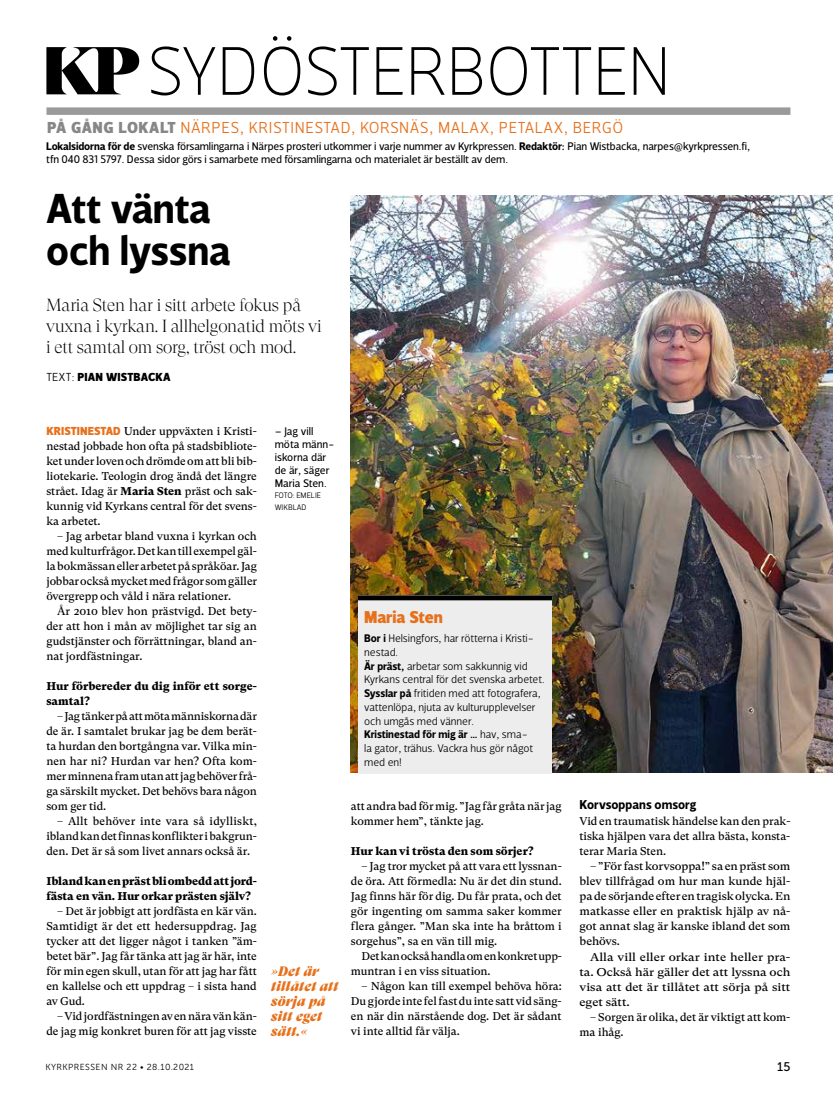
<style>
.page{position:relative;width:833px;height:1099px;background:#fff}
.page>*{position:absolute;margin:0;border:0;box-sizing:border-box;transform-origin:0 0}
.t1{font:100 70px "Velino Sans";letter-spacing:-.01em;color:#000}
.t2{font:700 42.5px/41.2px "Velino Sans";letter-spacing:-.005em;color:#000}
.t3{font:300 17.5px/21.2px "GT Super Display";letter-spacing:-.01em;color:#000}
.t4{font:900 17.5px "Velino Sans";color:#e6711c}
.t5{font:300 16.25px "Velino Sans";letter-spacing:.035em;color:#e6711c}
.t6{font:italic 13.75px/15px "GT Super Display Super";letter-spacing:.005em;color:#e6711c}
.t7{font:700 13.12px "Velino Sans";color:#000}
.t8{font:12.5px "Museo Sans 500";color:#000}
.t9{font:900 11.88px "Velino Sans";letter-spacing:.01em;color:#000}
.t10{font:11.25px/15px "GT Super Text";letter-spacing:-.005em;color:#000;text-align:justify}
.t11{font:11.25px/13.1px "Velino Sans";letter-spacing:-.01em;color:#000}
.t12{font:300 11.25px/13.8px "Velino Sans";letter-spacing:-.005em;color:#000}
.t13{font:11.25px/15px "GT Super Text";letter-spacing:-.005em;color:#000;text-align:justify;scale:1.04 1}
.t14{font:900 11.25px/15px "GT Super Text";letter-spacing:-.01em;color:#000}
.t15{font:11.25px/15px "GT Super Text";letter-spacing:-.005em;color:#000;text-align:justify;scale:1.1 1}
.t16{font:8.75px "Museo Sans 300";letter-spacing:.05em;color:#000}
.t17{font:300 8.12px/11.2px "Velino Sans";letter-spacing:.005em;color:#000}
.s1{font-weight:900;color:#878787}
.s2{font-weight:700}
.s3{font-weight:300}
.s4{font-family:"Velino Sans";font-weight:900;font-size:11.88px;color:#e6711c}
.s5{font-weight:900}
</style>
<div class="page">
<div style="left:46px;top:107px;width:744px;height:8px;background:#9a9a9a"></div>
<svg style="left:46px;top:47px;width:93px;height:47px"></svg>
<img style="left:351px;top:195px;width:482px;height:577px">
<div style="left:358px;top:595px;width:194px;height:178px;background:#ededed"></div>
<div style="left:358px;top:595px;width:194px;height:5px;background:#000"></div>
<h1 class="t1" style="left:146px;top:30px;width:526px">SYDÖSTERBOTTEN</h1>
<h3 class="t5" style="left:47px;top:118px;width:578px"><span class="s1">PÅ GÅNG LOKALT</span> NÄRPES, KRISTINESTAD, KORSNÄS, MALAX, PETALAX, BERGÖ</h3>
<p class="t11" style="left:46px;top:140px;width:705px"><span class="s2">Lokalsidorna för de</span> svenska församlingarna i Närpes prosteri utkommer i varje nummer av Kyrkpressen. <span class="s2">Redaktör:</span> Pian Wistbacka, narpes@kyrkpressen.fi, tfn 040 831 5797. Dessa sidor görs i samarbete med församlingarna och materialet är beställt av dem.</p>
<h2 class="t2" style="left:46px;top:189px;width:186px">Att vänta och lyssna</h2>
<h3 class="t3" style="left:46px;top:295px;width:277px">Maria Sten har i sitt arbete fokus på vuxna i kyrkan. I allhelgonatid möts vi i ett samtal om sorg, tröst och mod.</h3>
<p class="t9" style="left:46px;top:369px;width:126px"><span class="s3">TEXT:</span> PIAN WISTBACKA</p>
<p class="t10" style="left:46px;top:424px;width:212px"><span class="s4">KRISTINESTAD</span> Under uppväxten i Kristi&shy;nestad jobbade hon ofta på stadsbibliote&shy;ket under loven och drömde om att bli bib&shy;liotekarie. Teologin drog ändå det längre strået. Idag är <span class="s5">Maria Sten</span> präst och sak&shy;kunnig vid Kyrkans central för det svens&shy;ka arbetet.</p>
<p class="t10" style="left:46px;top:529px;width:212px;text-indent:11px">– Jag arbetar bland vuxna i kyrkan och med kulturfrågor. Det kan till exempel gäl&shy;la bokmässan eller arbetet på språköar. Jag jobbar också mycket med frågor som gäller övergrepp och våld i nära relationer.</p>
<p class="t10" style="left:46px;top:604px;width:212px;text-indent:11px">År 2010 blev hon prästvigd. Det bety&shy;der att hon i mån av möjlighet tar sig an gudstjänster och förrättningar, bland an&shy;nat jordfästningar.</p>
<p class="t14" style="left:46px;top:679px;width:212px">Hur förbereder du dig inför ett sorge&shy;samtal?</p>
<p class="t10" style="left:46px;top:709px;width:212px;text-indent:11px">– Jag tänker på att möta människorna där de är. I samtalet brukar jag be dem berät&shy;ta hurdan den bortgångna var. Vilka min&shy;nen har ni? Hurdan var hen? Ofta kom&shy;mer minnena fram utan att jag behöver frå&shy;ga särskilt mycket. Det behövs bara någon som ger tid.</p>
<p class="t10" style="left:46px;top:814px;width:212px;text-indent:11px">– Allt behöver inte vara så idylliskt, ibland kan det finnas konflikter i bakgrun&shy;den. Det är så som livet annars också är.</p>
<p class="t14" style="left:46px;top:874px;width:212px">Ibland kan en präst bli ombedd att jord&shy;fästa en vän. Hur orkar prästen själv?</p>
<p class="t10" style="left:46px;top:904px;width:212px;text-indent:11px">– Det är jobbigt att jordfästa en kär vän.<br>Samtidigt är det ett hedersuppdrag. Jag tycker att det ligger något i tanken ”äm&shy;betet bär”. Jag får tänka att jag är här, inte för min egen skull, utan för att jag har fått en kallelse och ett uppdrag – i sista hand av Gud.</p>
<p class="t10" style="left:46px;top:1009px;width:212px;text-align:right">– Vid jordfästningen av en nära vän kän&shy;de jag mig konkret buren för att jag visste</p>
<p class="t11" style="left:275px;top:424px;width:61px">– Jag vill möta männ&shy;iskorna där de är, säger<br>Maria Sten.</p>
<p class="t17" style="left:275px;top:490px;width:48px">FOTO: EMELIE<br>WIKBLAD</p>
<h3 class="t4" style="left:364px;top:606px;width:80px">Maria Sten</h3>
<p class="t12" style="left:364px;top:631px;width:182px"><span class="s2">Bor i</span> Helsingfors, har rötterna i Kristi&shy;nestad.<br><span class="s2">Är präst,</span> arbetar som sakkunnig vid<br>Kyrkans central för det svenska arbetet.<br><span class="s2">Sysslar på</span> fritiden med att fotografera, vattenlöpa, njuta av kulturupplevelser och umgås med vänner.<br><span class="s2">Kristinestad för mig är …</span> hav, sma-<br>la gator, trähus. Vackra hus gör något med en!</p>
<p class="t6" style="left:271px;top:963px;width:69px">»Det är tillåtet att sörja på sitt eget sätt.«</p>
<p class="t10" style="left:351px;top:799px;width:212px">att andra bad för mig. ”Jag får gråta när jag kommer hem”, tänkte jag.</p>
<p class="t14" style="left:351px;top:844px;width:184px">Hur kan vi trösta den som sörjer?</p>
<p class="t10" style="left:351px;top:859px;width:212px;text-indent:11px">– Jag tror mycket på att vara ett lyssnan&shy;de öra. Att förmedla: Nu är det din stund.<br>Jag finns här för dig. Du får prata, och det gör ingenting om samma saker kommer flera gånger. ”Man ska inte ha bråttom i sorgehus”, sa en vän till mig.</p>
<p class="t10" style="left:351px;top:949px;width:212px;text-indent:11px">Det kan också handla om en konkret upp&shy;muntran i en viss situation.</p>
<p class="t10" style="left:351px;top:979px;width:212px;text-indent:11px">– Någon kan till exempel behöva höra:<br>Du gjorde inte fel fast du inte satt vid säng&shy;en när din närstående dog. Det är sådant vi inte alltid får välja.</p>
<p class="t7" style="left:579px;top:796px;width:118px">Korvsoppans omsorg</p>
<p class="t10" style="left:579px;top:814px;width:212px">Vid en traumatisk händelse kan den prak&shy;tiska hjälpen vara det allra bästa, konsta&shy;terar Maria Sten.</p>
<p class="t13" style="left:579px;top:859px;width:204px;text-indent:11px">– ”För fast korvsoppa!” sa en präst som blev tillfrågad om hur man kunde hjäl&shy;pa de sörjande efter en tragisk olycka. En matkasse eller en praktisk hjälp av nå&shy;got annat slag är kanske ibland det som behövs.</p>
<p class="t15" style="left:579px;top:949px;width:193px;text-indent:11px">Alla vill eller orkar inte heller pra&shy;ta. Också här gäller det att lyssna och visa att det är tillåtet att sörja på sitt eget sätt.</p>
<p class="t10" style="left:579px;top:1009px;width:212px;text-indent:11px">– Sorgen är olika, det är viktigt att kom&shy;ma ihåg.</p>
<p class="t16" style="left:45px;top:1062px;width:150px">KYRKPRESSEN NR 22 • 28.10.2021</p>
<p class="t8" style="left:777px;top:1059px;width:15px">15</p>
</div>
